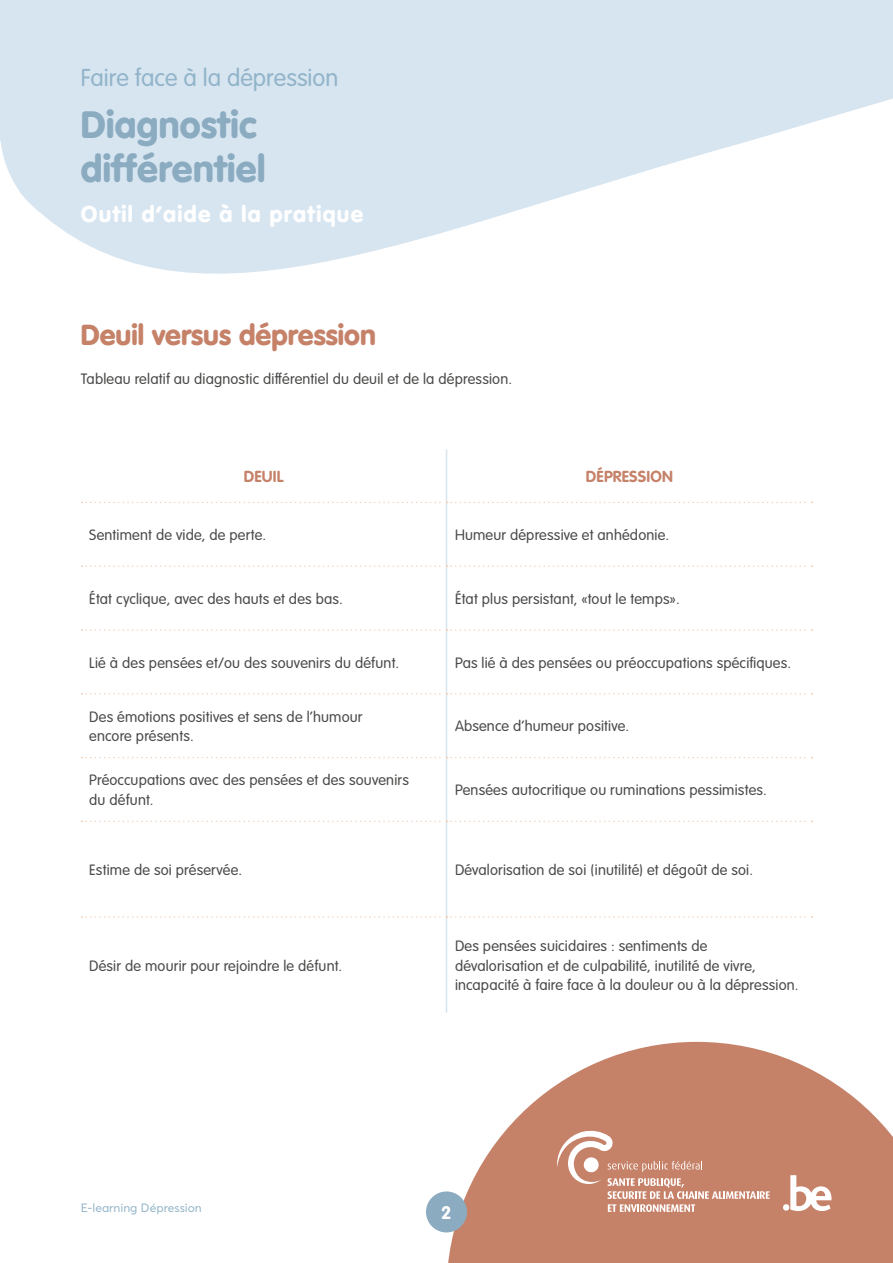
<style>
.page{position:relative;width:893px;height:1263px;background:#fff}
.page>*{position:absolute;margin:0;border:0;box-sizing:border-box;transform-origin:0 0}
.t1{font:900 37.5px "VAG Rounded Std";letter-spacing:.01em;color:#8babc0}
.Titel{font:900 28.5px "VAG Rounded Std";color:#c68269}
.t2{font:300 24px "VAG Rounded Std";color:#92b4c9}
.t3{font:900 22.5px "VAG Rounded Std";letter-spacing:.06em;color:#fff}
.t4{font:700 18px "VAG Rounded Std";color:#fff}
.Opsomming_V2{font:300 15.75px/19.5px "VAG Rundschrift D";letter-spacing:.01em;color:#4a4a49}
.Titel-2{font:300 15.75px "VAG Rundschrift D";letter-spacing:.01em;color:#4a4a49}
.Hoofdtitel_Wallonie{font:700 15.75px "VAG Rounded Std";letter-spacing:.01em;color:#c68269}
.t5{font:12px "Averta";color:#92b4c9}
</style>
<div class="page">
<svg style="left:446px;top:1042px;width:447px;height:221px;fill:#c68269"></svg>
<div style="left:783px;top:1204px;width:6px;height:7px;background:#fff;border-radius:50%"></div>
<svg style="left:790px;top:1175px;width:41px;height:36px"></svg>
<div style="left:426px;top:1191px;width:41px;height:41px;background:#8babc0;border-radius:50%"></div>
<svg style="left:557px;top:1131px;width:213px;height:81px;background:#cd937e"></svg>
<svg style="left:0;top:0;width:893px;height:274px;fill:#d7e5f1"></svg>
<hr style="left:446px;top:449px;width:1px;height:53px;background:#d7e5f1">
<hr style="left:446px;top:503px;width:1px;height:62px;background:#d7e5f1">
<hr style="left:446px;top:567px;width:1px;height:62px;background:#d7e5f1">
<hr style="left:446px;top:631px;width:1px;height:62px;background:#d7e5f1">
<hr style="left:446px;top:694px;width:1px;height:63px;background:#d7e5f1">
<hr style="left:446px;top:758px;width:1px;height:62px;background:#d7e5f1">
<hr style="left:446px;top:822px;width:1px;height:94px;background:#d7e5f1">
<hr style="left:446px;top:918px;width:1px;height:95px;background:#d7e5f1">
<svg style="left:82px;top:502px;width:730px;height:1px"></svg>
<svg style="left:82px;top:565px;width:730px;height:2px"></svg>
<svg style="left:82px;top:629px;width:730px;height:2px"></svg>
<svg style="left:82px;top:693px;width:730px;height:1px"></svg>
<svg style="left:82px;top:757px;width:730px;height:1px"></svg>
<svg style="left:82px;top:820px;width:730px;height:2px"></svg>
<svg style="left:82px;top:916px;width:730px;height:2px"></svg>
<p class="t2" style="left:81px;top:64px;width:259px">Faire face à la dépression</p>
<p class="t1" style="left:81px;top:102px;width:177px">Diagnostic</p>
<p class="t1" style="left:81px;top:146px;width:186px">différentiel</p>
<p class="t3" style="left:81px;top:201px;width:284px">Outil d’aide à la pratique</p>
<p class="Titel" style="left:81px;top:318px;width:297px">Deuil versus dépression</p>
<p class="Titel-2" style="left:81px;top:370px;width:433px">Tableau relatif au diagnostic différentiel du deuil et de la dépression.</p>
<p class="Hoofdtitel_Wallonie" style="left:244px;top:467px;width:41px">DEUIL</p>
<p class="Hoofdtitel_Wallonie" style="left:586px;top:467px;width:88px">DÉPRESSION</p>
<p class="Opsomming_V2" style="left:89px;top:525px;width:178px">Sentiment de vide, de perte.</p>
<p class="Opsomming_V2" style="left:455px;top:525px;width:216px">Humeur dépressive et anhédonie.</p>
<p class="Opsomming_V2" style="left:89px;top:589px;width:255px">État cyclique, avec des hauts et des bas.</p>
<p class="Opsomming_V2" style="left:455px;top:589px;width:226px">État plus persistant, «tout le temps».</p>
<p class="Opsomming_V2" style="left:89px;top:653px;width:311px">Lié à des pensées et/ou des souvenirs du défunt.</p>
<p class="Opsomming_V2" style="left:455px;top:653px;width:338px">Pas lié à des pensées ou préoccupations spécifiques.</p>
<p class="Opsomming_V2" style="left:89px;top:707px;width:275px">Des émotions positives et sens de l’humour encore présents.</p>
<p class="Opsomming_V2" style="left:455px;top:717px;width:176px">Absence d’humeur positive.</p>
<p class="Opsomming_V2" style="left:89px;top:771px;width:321px">Préoccupations avec des pensées et des souvenirs du défunt.</p>
<p class="Opsomming_V2" style="left:455px;top:780px;width:313px">Pensées autocritique ou ruminations pessimistes.</p>
<p class="Opsomming_V2" style="left:89px;top:860px;width:154px">Estime de soi préservée.</p>
<p class="Opsomming_V2" style="left:455px;top:860px;width:300px">Dévalorisation de soi (inutilité) et dégoût de soi.</p>
<p class="Opsomming_V2" style="left:89px;top:956px;width:254px">Désir de mourir pour rejoindre le défunt.</p>
<p class="Opsomming_V2" style="left:455px;top:936px;width:345px">Des pensées suicidaires : sentiments de dévalorisation et de culpabilité, inutilité de vivre, incapacité à faire face à la douleur ou à la dépression.</p>
<p class="t5" style="left:81px;top:1199px;width:123px">E-learning Dépression</p>
<p class="t4" style="left:441px;top:1202px;width:12px">2</p>
</div>
